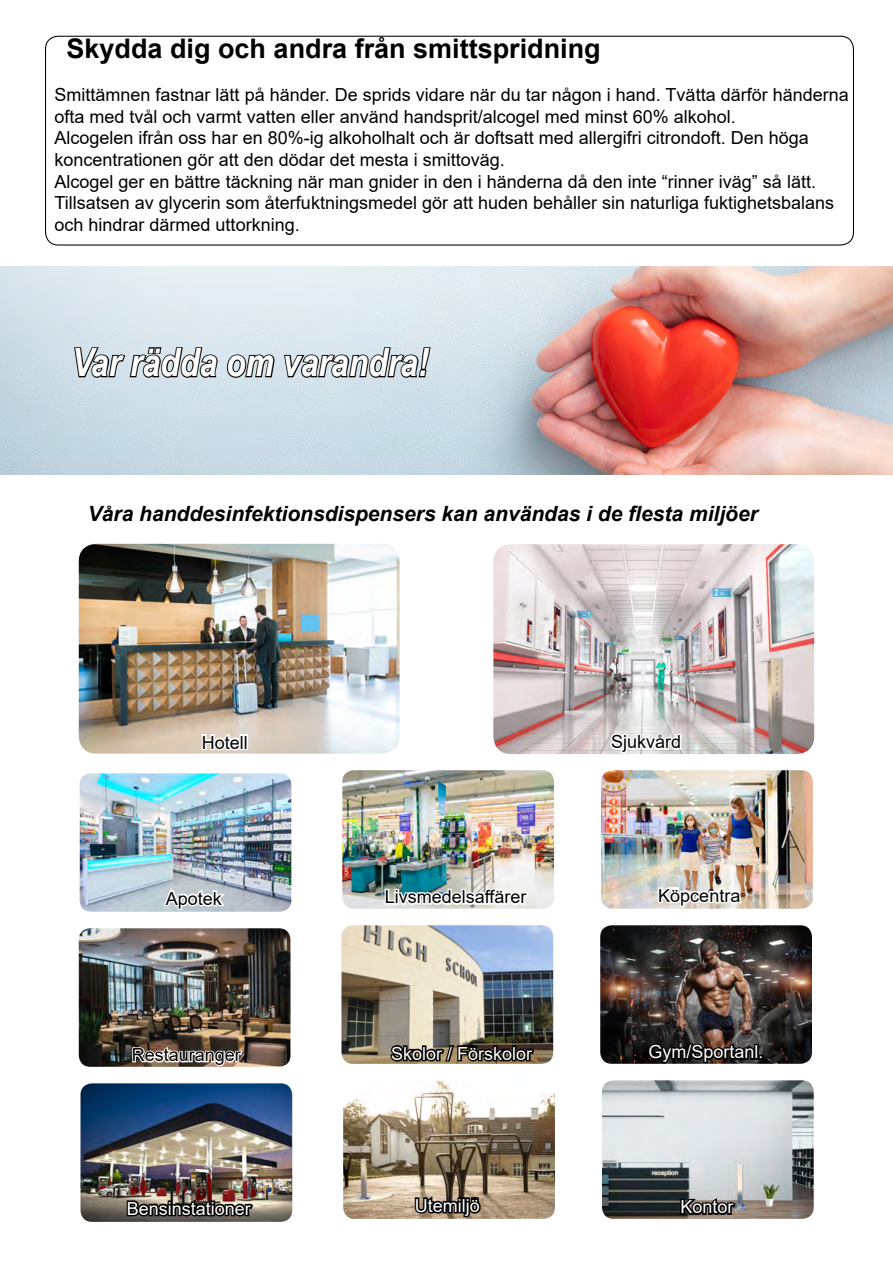
<style>
.page{position:relative;width:893px;height:1263px;background:#fff}
.page>*{position:absolute;margin:0;border:0;box-sizing:border-box;transform-origin:0 0}
.t1{font:italic 700 39px "Arial Narrow";color:#fff}
.t2{font:700 27px "Arial";color:#000}
.t3{font:italic 700 21px "Arial";color:#000}
.t4{font:18px/21.6px "Arial";color:#000}
.t5{font:18px "Arial";color:#fff}
</style>
<div class="page">
<div style="left:45px;top:36px;width:809px;height:210px;border:1px solid #000;border-radius:13px"></div>
<img style="left:79px;top:544px;width:321px;height:210px">
<img style="left:79px;top:928px;width:212px;height:139px">
<img style="left:80px;top:1083px;width:212px;height:139px">
<img style="left:80px;top:773px;width:211px;height:139px">
<img style="left:341px;top:925px;width:212px;height:139px">
<img style="left:343px;top:1080px;width:212px;height:139px">
<img style="left:342px;top:770px;width:212px;height:139px">
<img style="left:600px;top:925px;width:212px;height:139px">
<img style="left:602px;top:1080px;width:212px;height:139px">
<img style="left:601px;top:770px;width:212px;height:139px">
<img style="left:493px;top:544px;width:321px;height:210px">
<svg style="left:200px;top:731px;width:43px;height:22px"></svg>
<svg style="left:608px;top:715px;width:75px;height:39px"></svg>
<svg style="left:161px;top:880px;width:68px;height:31px"></svg>
<svg style="left:131px;top:1037px;width:113px;height:30px"></svg>
<svg style="left:389px;top:1043px;width:147px;height:21px;background:#443b2e"></svg>
<svg style="left:646px;top:1040px;width:118px;height:24px;background:#1f1a19"></svg>
<svg style="left:125px;top:1197px;width:130px;height:22px;background:#453e38"></svg>
<svg style="left:413px;top:1194px;width:70px;height:24px;background:#554a3e"></svg>
<svg style="left:679px;top:1195px;width:58px;height:22px"></svg>
<svg style="left:383px;top:887px;width:147px;height:22px"></svg>
<svg style="left:657px;top:884px;width:88px;height:24px"></svg>
<img style="left:0;top:267px;width:893px;height:208px">
<svg style="left:73px;top:345px;width:146px;height:34px;background:#879096"></svg>
<svg style="left:226px;top:353px;width:50px;height:26px"></svg>
<svg style="left:283px;top:346px;width:149px;height:33px;background:#899297"></svg>
<h2 class="t2" style="left:67px;top:29px;width:536px">Skydda dig och andra från smittspridning</h2>
<p class="t4" style="left:55px;top:84px;width:796px">Smittämnen fastnar lätt på händer. De sprids vidare när du tar någon i hand. Tvätta därför händerna ofta med tvål och varmt vatten eller använd handsprit/alcogel med minst 60% alkohol.<br>Alcogelen ifrån oss har en 80%-ig alkoholhalt och är doftsatt med allergifri citrondoft. Den höga koncentrationen gör att den dödar det mesta i smittoväg.<br>Alcogel ger en bättre täckning när man gnider in den i händerna då den inte “rinner iväg” så lätt.<br>Tillsatsen av glycerin som återfuktningsmedel gör att huden behåller sin naturliga fuktighetsbalans och hindrar därmed uttorkning.</p>
<h1 class="t1" style="left:72px;top:333px;width:358px">Var rädda om varandra!</h1>
<p class="t3" style="left:88px;top:500px;width:671px">Våra handdesinfektionsdispensers kan användas i de flesta miljöer</p>
<p class="t4" style="left:202px;top:731px;width:48px">Hotell</p>
<p class="t4" style="left:611px;top:731px;width:72px">Sjukvård</p>
<p class="t4" style="left:166px;top:887px;width:58px">Apotek</p>
<p class="t4" style="left:385px;top:886px;width:143px">Livsmedelsaffärer</p>
<p class="t4" style="left:658px;top:884px;width:84px">Köpcentra</p>
<p class="t4" style="left:132px;top:1044px;width:111px">Restauranger</p>
<p class="t5" style="left:391px;top:1041px;width:143px">Skolor / Förskolor</p>
<p class="t5" style="left:649px;top:1039px;width:117px">Gym/Sportanl.</p>
<p class="t5" style="left:127px;top:1196px;width:126px">Bensinstationer</p>
<p class="t5" style="left:415px;top:1193px;width:66px">Utemiljö</p>
<p class="t5" style="left:680px;top:1194px;width:55px">Kontor</p>
</div>
